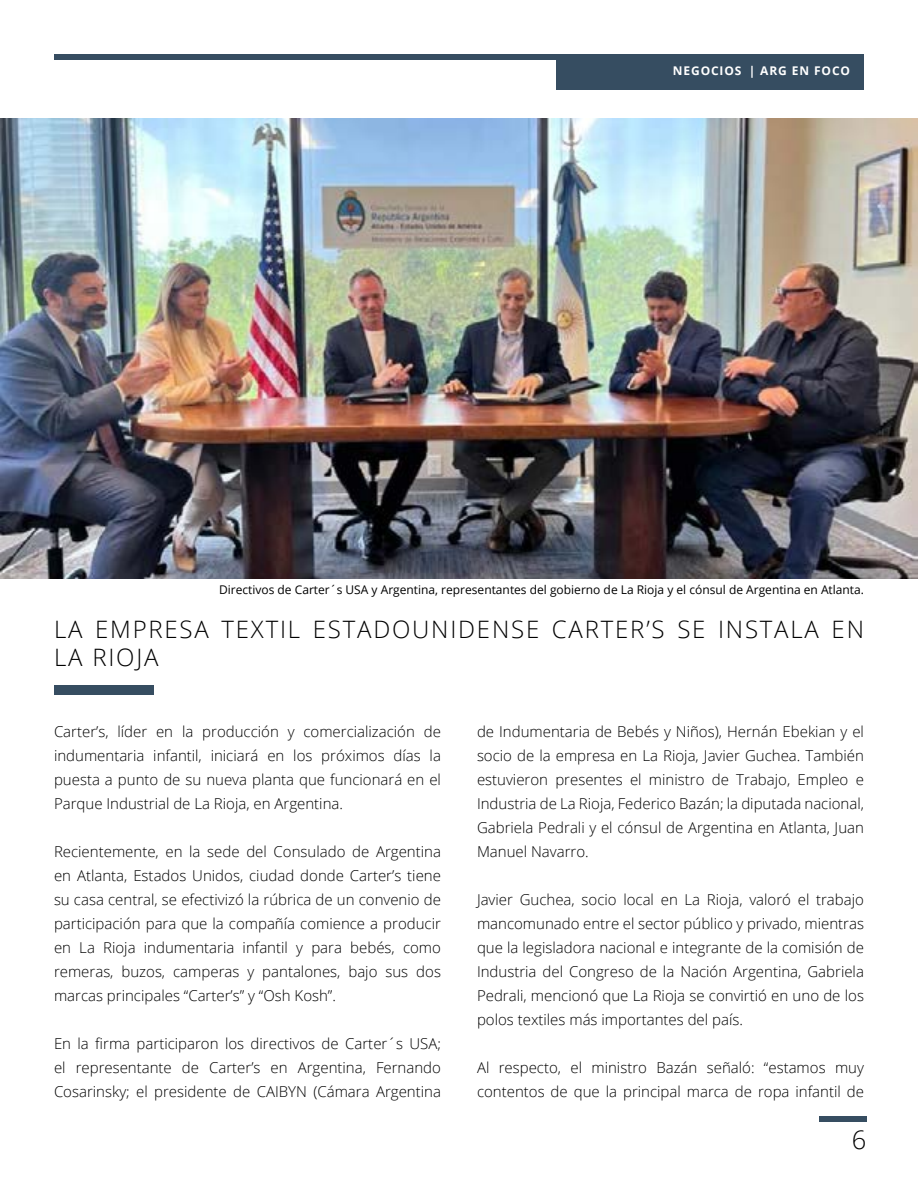
<style>
.page{position:relative;width:918px;height:1188px;background:#fff}
.page>*{position:absolute;margin:0;border:0;box-sizing:border-box;transform-origin:0 0}
.t1{font:300 25.5px "Open Sans";color:#000}
.t2{font:300 24px/28.8px "Open Sans";letter-spacing:.075em;color:#000}
.t3{font:300 15px/24px "Open Sans";color:#000;text-align:justify}
.t4{font:12px "Open Sans";color:#000}
.t5{font:700 12px "Open Sans";letter-spacing:.075em;color:#fff}
</style>
<div class="page">
<div style="left:54px;top:54px;width:810px;height:5px;background:#364d61"></div>
<div style="left:556px;top:54px;width:308px;height:36px;background:#364d61"></div>
<div style="left:819px;top:1116px;width:47px;height:5px;background:#364d61"></div>
<img style="left:0;top:118px;width:918px;height:461px">
<div style="left:54px;top:686px;width:100px;height:9px;background:#364d61"></div>
<p class="t5" style="left:673px;top:62px;width:21px">NEGOC</p>
<p class="t5" style="left:720px;top:62px;width:132px">IOS | ARG EN FOCO</p>
<p class="t4" style="left:219px;top:582px;width:646px">Directivos de Carter´s USA y Argentina, representantes del gobierno de La Rioja y el cónsul de Argentina en Atlanta.</p>
<h2 class="t2" style="left:54px;top:614px;width:812px">LA EMPRESA TEXTIL ESTADOUNIDENSE CARTER’S SE INSTALA EN<br>LA RIOJA</h2>
<p class="t3" style="left:54px;top:719px;width:389px">Carter’s, líder en la producción y comercialización de indumentaria infantil, iniciará en los próximos días la puesta a punto de su nueva planta que funcionará en el Parque Industrial de La Rioja, en Argentina.</p>
<p class="t3" style="left:54px;top:839px;width:389px">Recientemente, en la sede del Consulado de Argentina en Atlanta, Estados Unidos, ciudad donde Carter’s tiene su casa central, se efectivizó la rúbrica de un convenio de participación para que la compañía comience a producir en La Rioja indumentaria infantil y para bebés, como remeras, buzos, camperas y pantalones, bajo sus dos marcas principales “Carter’s” y “Osh Kosh”.</p>
<p class="t3" style="left:54px;top:1031px;width:389px">En la firma participaron los directivos de Carter´s USA; el representante de Carter’s en Argentina, Fernando Cosarinsky; el presidente de CAIBYN (Cámara Argentina</p>
<p class="t3" style="left:477px;top:719px;width:389px">de Indumentaria de Bebés y Niños), Hernán Ebekian y el socio de la empresa en La Rioja, Javier Guchea. También estuvieron presentes el ministro de Trabajo, Empleo e Industria de La Rioja, Federico Bazán; la diputada nacional, Gabriela Pedrali y el cónsul de Argentina en Atlanta, Juan Manuel Navarro.</p>
<p class="t3" style="left:477px;top:887px;width:389px">Javier Guchea, socio local en La Rioja, valoró el trabajo mancomunado entre el sector público y privado, mientras que la legisladora nacional e integrante de la comisión de Industria del Congreso de la Nación Argentina, Gabriela Pedrali, mencionó que La Rioja se convirtió en uno de los polos textiles más importantes del país.</p>
<p class="t3" style="left:477px;top:1055px;width:389px">Al respecto, el ministro Bazán señaló: “estamos muy contentos de que la principal marca de ropa infantil de</p>
<h1 class="t1" style="left:852px;top:1122px;width:16px">6</h1>
</div>
